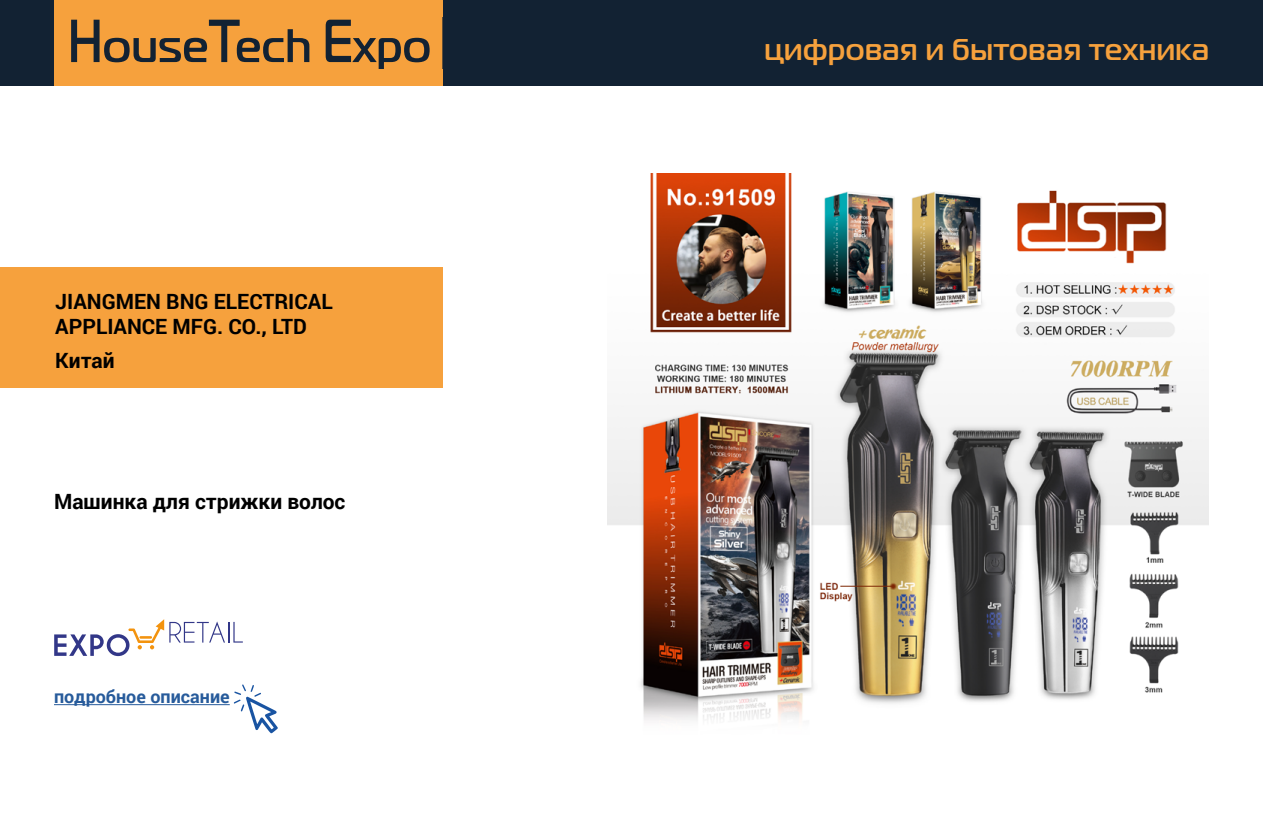
<style>
.page{position:relative;width:1263px;height:830px;background:#fff}
.page>*{position:absolute;margin:0;border:0;box-sizing:border-box;transform-origin:0 0}
.t1{font:500 30px "Magistral";letter-spacing:.02em;color:#f6a13d}
.t2{font:700 21px/25.2px "Roboto";color:#000}
.t3{font:700 18px "Roboto";color:#275b9b}
</style>
<div class="page">
<div style="left:0;top:0;width:1263px;height:85px;background:#122233"></div>
<div style="left:54px;top:69px;width:388px;height:16px;background:#f6a13d"></div>
<div style="left:54px;top:0;width:388px;height:16px;background:#f6a13d"></div>
<svg style="left:54px;top:16px;width:388px;height:53px"></svg>
<svg style="left:234px;top:684px;width:44px;height:49px"></svg>
<div style="left:0;top:266px;width:442px;height:121px;background:#f6a13d"></div>
<hr style="left:54px;top:703px;width:176px;height:1px;background:#275b9b">
<svg style="left:54px;top:619px;width:189px;height:36px"></svg>
<img style="left:607px;top:173px;width:602px;height:548px">
<p class="t2" style="left:55px;top:287px;width:279px">JIANGMEN BNG ELECTRICAL<br>APPLIANCE MFG. CO., LTD</p>
<p class="t2" style="left:55px;top:346px;width:61px">Китай</p>
<p class="t2" style="left:54px;top:488px;width:293px">Машинка для стрижки волос</p>
<p class="t3" style="left:54px;top:684px;width:177px">подробное описание</p>
<h1 class="t1" style="left:764px;top:32px;width:446px">цифровая и бытовая техника</h1>
</div>
